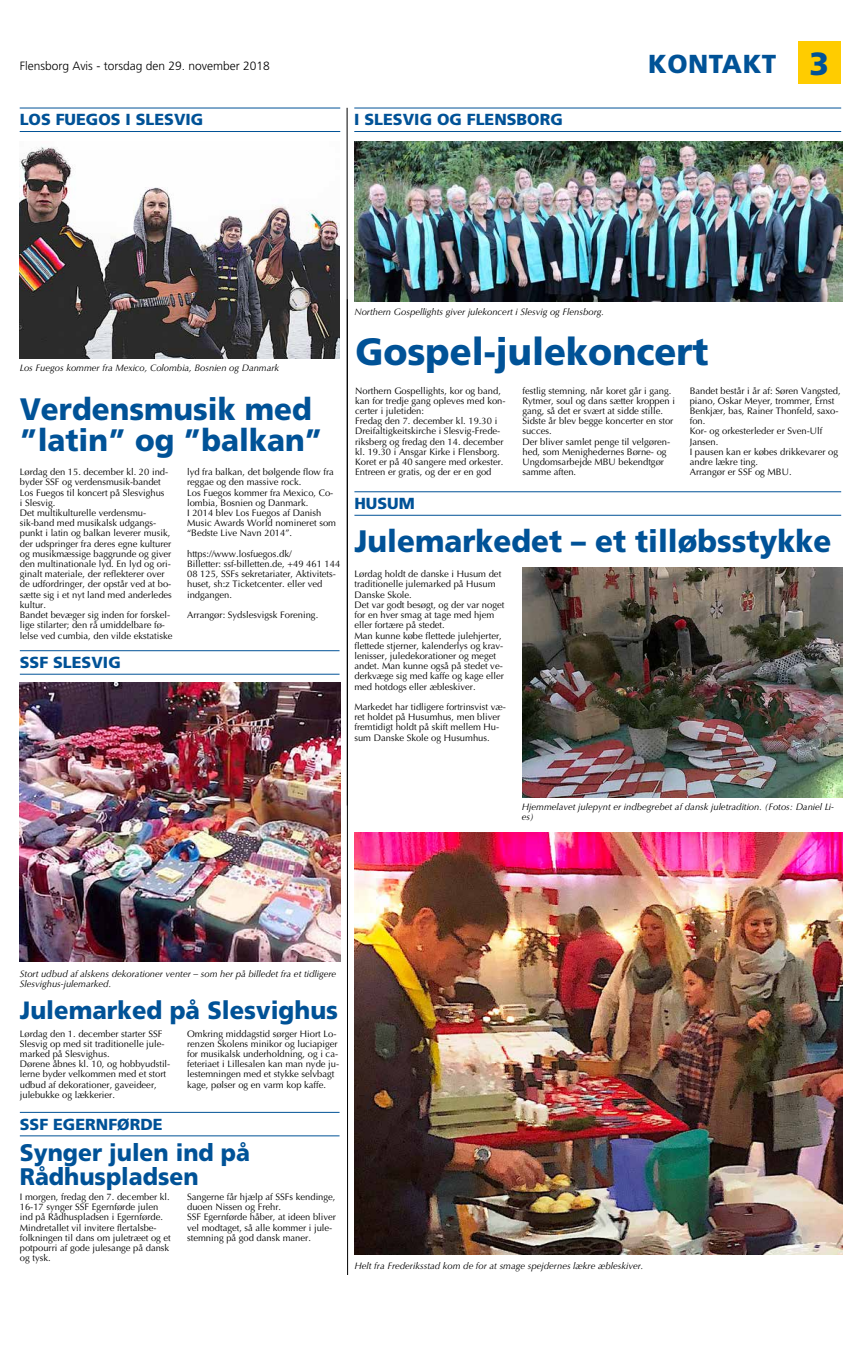
<style>
.page{position:relative;width:862px;height:1353px;background:#fff}
.page>*{position:absolute;margin:0;border:0;box-sizing:border-box;transform-origin:0 0}
.t1{font:900 38px "Frutiger";color:#005297;scale:.95 1}
.t2{font:900 31px/31.6px "Frutiger";color:#005297;scale:.95 1}
.t3{font:900 26px "Frutiger";letter-spacing:.02em;color:#005297}
.t4{font:900 25px "Frutiger";color:#005297;scale:.95 1}
.t5{font:900 24px/24.5px "Frutiger";color:#005297;scale:.95 1}
.t6{font:900 16px "Frutiger";color:#005297}
.t7{font:300 12px "Frutiger";color:#000}
.t8{font:9.4px/10.2px "Optima";color:#000}
.t9{font:italic 9.4px/10.2px "Optima";color:#000}
.s1{font-size:32px}
</style>
<div class="page">
<div style="left:798px;top:41px;width:43px;height:43px;background:#fc0"></div>
<hr style="left:20px;top:108px;width:320px;height:1px;background:#005297">
<hr style="left:20px;top:131px;width:320px;height:1px;background:#005297">
<hr style="left:20px;top:650px;width:319px;height:1px;background:#005297">
<hr style="left:20px;top:673px;width:319px;height:1px;background:#005297">
<hr style="left:354px;top:491px;width:487px;height:1px;background:#005297">
<hr style="left:354px;top:515px;width:487px;height:1px;background:#005297">
<hr style="left:354px;top:108px;width:487px;height:1px;background:#005297">
<hr style="left:354px;top:131px;width:487px;height:1px;background:#005297">
<hr style="left:20px;top:1111px;width:319px;height:1px;background:#005297">
<hr style="left:20px;top:1135px;width:319px;height:1px;background:#005297">
<img style="left:354px;top:141px;width:488px;height:160px">
<img style="left:354px;top:832px;width:488px;height:421px">
<img style="left:522px;top:567px;width:320px;height:230px">
<img style="left:20px;top:682px;width:320px;height:279px">
<svg style="left:346px;top:107px;width:2px;height:1168px"></svg>
<img style="left:20px;top:146px;width:319px;height:213px">
<p class="t7" style="left:20px;top:59px;width:251px">Flensborg Avis - torsdag den 29. november 2018</p>
<h3 class="t3" style="left:648px;top:48px;width:182px">KONTAKT <span class="s1">3</span></h3>
<h3 class="t6" style="left:20px;top:110px;width:185px">LOS FUEGOS I SLESVIG</h3>
<h3 class="t6" style="left:354px;top:110px;width:210px">I SLESVIG OG FLENSBORG</h3>
<p class="t9" style="left:20px;top:363px;width:261px">Los Fuegos kommer fra Mexico, Colombia, Bosnien og Danmark</p>
<h2 class="t2" style="left:20px;top:393px;width:320px">Verdensmusik med ”latin” og ”balkan”</h2>
<p class="t8" style="left:20px;top:467px;width:154px">Lørdag den 15. december kl. 20 ind&shy;byder SSF og verdensmusik-bandet Los Fuegos til koncert på Slesvighus<br>i Slesvig.<br>Det multikulturelle verdensmu&shy;sik-band med musikalsk udgangs&shy;punkt i latin og balkan leverer musik, der udspringer fra deres egne kulturer og musikmæssige baggrunde og giver den multinationale lyd. En lyd og ori&shy;ginalt materiale, der reflekterer over de udfordringer, der opstår ved at bo&shy;sætte sig i et nyt land med anderledes kultur.<br>Bandet bevæger sig inden for forskel&shy;lige stilarter; den rå umiddelbare fø&shy;lelse ved cumbia, den vilde ekstatiske</p>
<p class="t8" style="left:187px;top:467px;width:150px">lyd fra balkan, det bølgende flow fra reggae og den massive rock.<br>Los Fuegos kommer fra Mexico, Co&shy;lombia, Bosnien og Danmark.<br>I 2014 blev Los Fuegos af Danish<br>Music Awards World nomineret som “Bedste Live Navn 2014”.</p>
<p class="t8" style="left:187px;top:548px;width:155px">https://www.losfuegos.dk/<br>Billetter: ssf-billetten.de, +49 461 144<br>08 125, SSFs sekretariater, Aktivitets&shy;huset, sh:z Ticketcenter. eller ved indgangen.</p>
<p class="t8" style="left:187px;top:610px;width:133px">Arrangør: Sydslesvigsk Forening.</p>
<h3 class="t6" style="left:20px;top:652px;width:102px">SSF SLESVIG</h3>
<p class="t9" style="left:354px;top:307px;width:251px">Northern Gospellights giver julekoncert i Slesvig og Flensborg.</p>
<h1 class="t1" style="left:355px;top:328px;width:373px">Gospel-julekoncert</h1>
<p class="t8" style="left:355px;top:385px;width:152px">Northern Gospellights, kor og band, kan for tredje gang opleves med kon&shy;certer i juletiden:<br>Fredag den 7. december kl. 19.30 i Dreifaltigkeitskirche i Slesvig-Frede&shy;riksberg og fredag den 14. december kl. 19.30 i Ansgar Kirke i Flensborg.<br>Koret er på 40 sangere med orkester.<br>Entreen er gratis, og der er en god</p>
<p class="t8" style="left:522px;top:385px;width:154px">festlig stemning, når koret går i gang.<br>Rytmer, soul og dans sætter kroppen i gang, så det er svært at sidde stille.<br>Sidste år blev begge koncerter en stor succes.<br>Der bliver samlet penge til velgøren&shy;hed, som Menighedernes Børne- og<br>Ungdomsarbejde MBU bekendtgør samme aften.</p>
<p class="t8" style="left:690px;top:385px;width:152px">Bandet består i år af: Søren Vangsted, piano, Oskar Meyer, trommer, Ernst<br>Benkjær, bas, Rainer Thonfeld, saxo&shy;fon.<br>Kor- og orkesterleder er Sven-Ulf<br>Jansen.<br>I pausen kan er købes drikkevarer og andre lækre ting.<br>Arrangør er SSF og MBU.</p>
<h3 class="t6" style="left:354px;top:494px;width:62px">HUSUM</h3>
<h2 class="t2" style="left:354px;top:525px;width:504px">Julemarkedet – et tilløbsstykke</h2>
<p class="t8" style="left:354px;top:569px;width:151px">Lørdag holdt de danske i Husum det traditionelle julemarked på Husum<br>Danske Skole.<br>Det var godt besøgt, og der var noget for en hver smag at tage med hjem eller fortære på stedet.<br>Man kunne købe flettede julehjerter, flettede stjerner, kalenderlys og krav&shy;lenisser, juledekorationer og meget andet. Man kunne også på stedet ve&shy;derkvæge sig med kaffe og kage eller med hotdogs eller æbleskiver.</p>
<p class="t8" style="left:354px;top:701px;width:153px">Markedet har tidligere fortrinsvist væ&shy;ret holdet på Husumhus, men bliver fremtidigt holdt på skift mellem Hu&shy;sum Danske Skole og Husumhus.</p>
<p class="t9" style="left:522px;top:801px;width:314px">Hjemmelavet julepynt er indbegrebet af dansk juletradition. (Fotos: Daniel Li&shy;es)</p>
<p class="t9" style="left:20px;top:968px;width:318px">Stort udbud af alskens dekorationer venter – som her på billedet fra et tidligere<br>Slesvighus-julemarked.</p>
<h3 class="t4" style="left:20px;top:994px;width:336px">Julemarked på Slesvighus</h3>
<p class="t8" style="left:20px;top:1028px;width:152px">Lørdag den 1. december starter SSF<br>Slesvig op med sit traditionelle jule&shy;marked på Slesvighus.<br>Dørene åbnes kl. 10, og hobbyudstil&shy;lerne byder velkommen med et stort udbud af dekorationer, gaveideer, julebukke og lækkerier.</p>
<p class="t8" style="left:187px;top:1028px;width:154px">Omkring middagstid sørger Hiort Lo&shy;renzen Skolens minikor og luciapiger for musikalsk underholdning, og i ca&shy;feteriaet i Lillesalen kan man nyde ju&shy;lestemningen med et stykke selvbagt kage, pølser og en varm kop kaffe.</p>
<h3 class="t6" style="left:20px;top:1114px;width:144px">SSF EGERNFØRDE</h3>
<h3 class="t5" style="left:20px;top:1139px;width:244px">Synger julen ind på<br>Rådhuspladsen</h3>
<p class="t8" style="left:20px;top:1191px;width:152px">I morgen, fredag den 7. december kl.<br>16-17 synger SSF Egernførde julen ind på Rådhuspladsen i Egernførde.<br>Mindretallet vil invitere flertalsbe&shy;folkningen til dans om juletræet og et potpourri af gode julesange på dansk og tysk.</p>
<p class="t8" style="left:187px;top:1191px;width:150px">Sangerne får hjælp af SSFs kendinge, duoen Nissen og Frehr.<br>SSF Egernførde håber, at ideen bliver vel modtaget, så alle kommer i jule&shy;stemning på god dansk maner.</p>
<p class="t9" style="left:354px;top:1260px;width:290px">Helt fra Frederiksstad kom de for at smage spejdernes lækre æbleskiver.</p>
</div>
